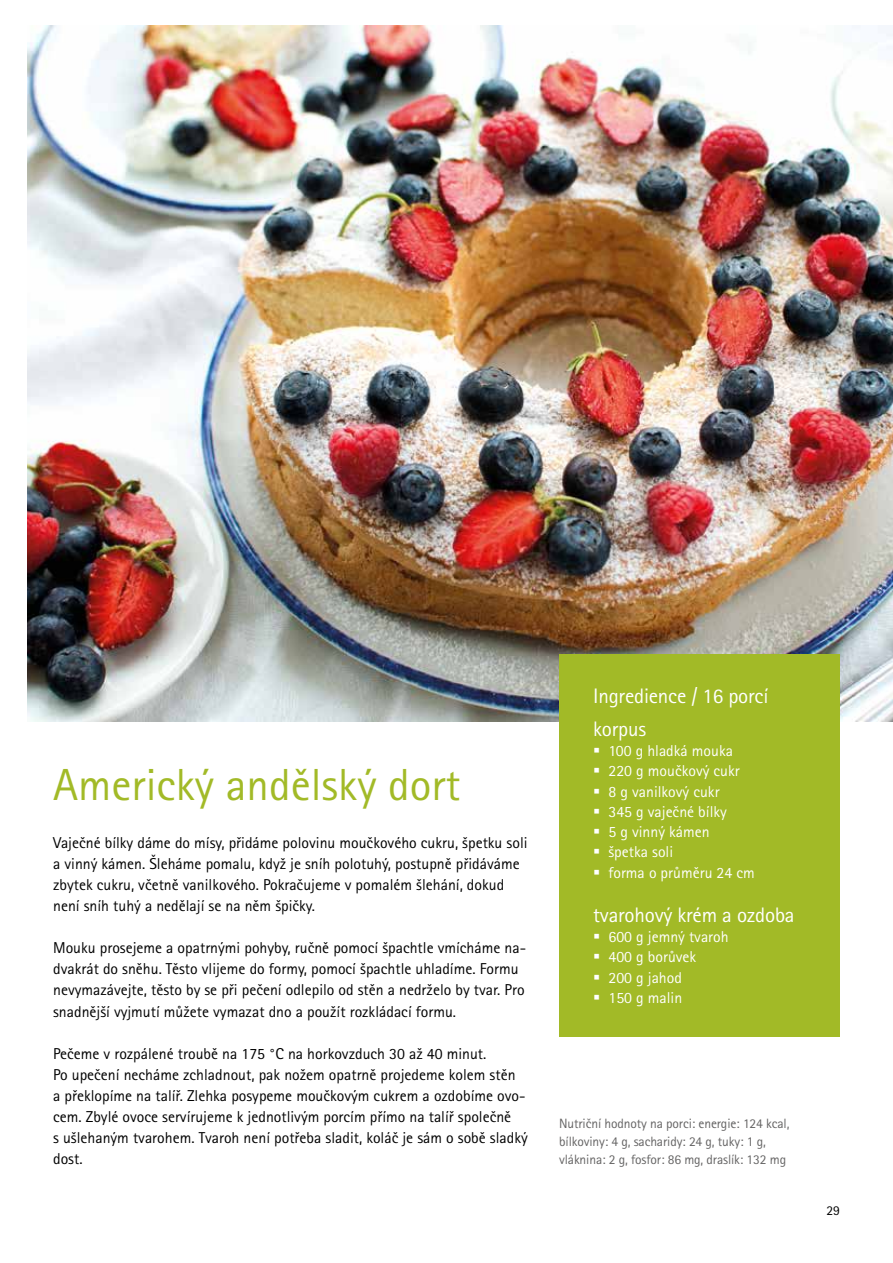
<style>
.page{position:relative;width:893px;height:1263px;background:#fff}
.page>*{position:absolute;margin:0;border:0;box-sizing:border-box;transform-origin:0 0}
.t1{font:45px "Rotis Sans Serif Pro";color:#a2ba27}
.t2{font:21px/32.5px "Rotis Sans Serif Pro";letter-spacing:-.01em;color:#fff}
.t3{font:15.75px/21px "Rotis Sans Serif Pro";color:#000}
.t4{font:15.75px/20.2px "Rotis Sans Serif Pro";color:#fff}
.t5{font:13.5px/18px "Rotis Sans Serif Pro";letter-spacing:-.01em;color:#646363}
.t6{font:13.5px "Rotis Sans Serif Pro";color:#000}
</style>
<div class="page">
<img style="left:28px;top:26px;width:865px;height:696px">
<div style="left:559px;top:655px;width:281px;height:382px;background:#a2ba27"></div>
<h1 class="t1" style="left:53px;top:758px;width:409px">Americký andělský dort</h1>
<p class="t3" style="left:53px;top:832px;width:476px">Vaječné bílky dáme do mísy, přidáme polovinu moučkového cukru, špetku soli a vinný kámen. Šleháme pomalu, když je sníh polotuhý, postupně přidáváme zbytek cukru, včetně vanilkového. Pokračujeme v pomalém šlehání, dokud není sníh tuhý a nedělají se na něm špičky.</p>
<p class="t3" style="left:53px;top:938px;width:474px">Mouku prosejeme a opatrnými pohyby, ručně pomocí špachtle vmícháme na&shy;dvakrát do sněhu. Těsto vlijeme do formy, pomocí špachtle uhladíme. Formu nevymazávejte, těsto by se při pečení odlepilo od stěn a nedrželo by tvar. Pro snadnější vyjmutí můžete vymazat dno a použít rozkládací formu.</p>
<p class="t3" style="left:53px;top:1043px;width:476px">Pečeme v rozpálené troubě na 175 °C na horkovzduch 30 až 40 minut.<br>Po upečení necháme zchladnout, pak nožem opatrně projedeme kolem stěn<br>a překlopíme na talíř. Zlehka posypeme moučkovým cukrem a ozdobíme ovo&shy;cem. Zbylé ovoce servírujeme k jednotlivým porcím přímo na talíř společně<br>s ušlehaným tvarohem. Tvaroh není potřeba sladit, koláč je sám o sobě sladký dost.</p>
<h2 class="t2" style="left:593px;top:680px;width:177px">Ingredience / 16 porcí korpus</h2>
<p class="t4" style="left:608px;top:741px;width:148px">100 g hladká mouka<br>220 g moučkový cukr<br>8 g vanilkový cukr<br>345 g vaječné bílky<br>5 g vinný kámen<br>špetka soli<br>forma o průměru 24 cm</p>
<h2 class="t2" style="left:593px;top:899px;width:203px">tvarohový krém a ozdoba</h2>
<p class="t4" style="left:608px;top:927px;width:122px">600 g jemný tvaroh<br>400 g borůvek<br>200 g jahod<br>150 g malin</p>
<p class="t5" style="left:559px;top:1114px;width:232px">Nutriční hodnoty na porci: energie: 124 kcal, bílkoviny: 4 g, sacharidy: 24 g, tuky: 1 g, vláknina: 2 g, fosfor: 86 mg, draslík: 132 mg</p>
<p class="t6" style="left:826px;top:1202px;width:15px">29</p>
</div>
